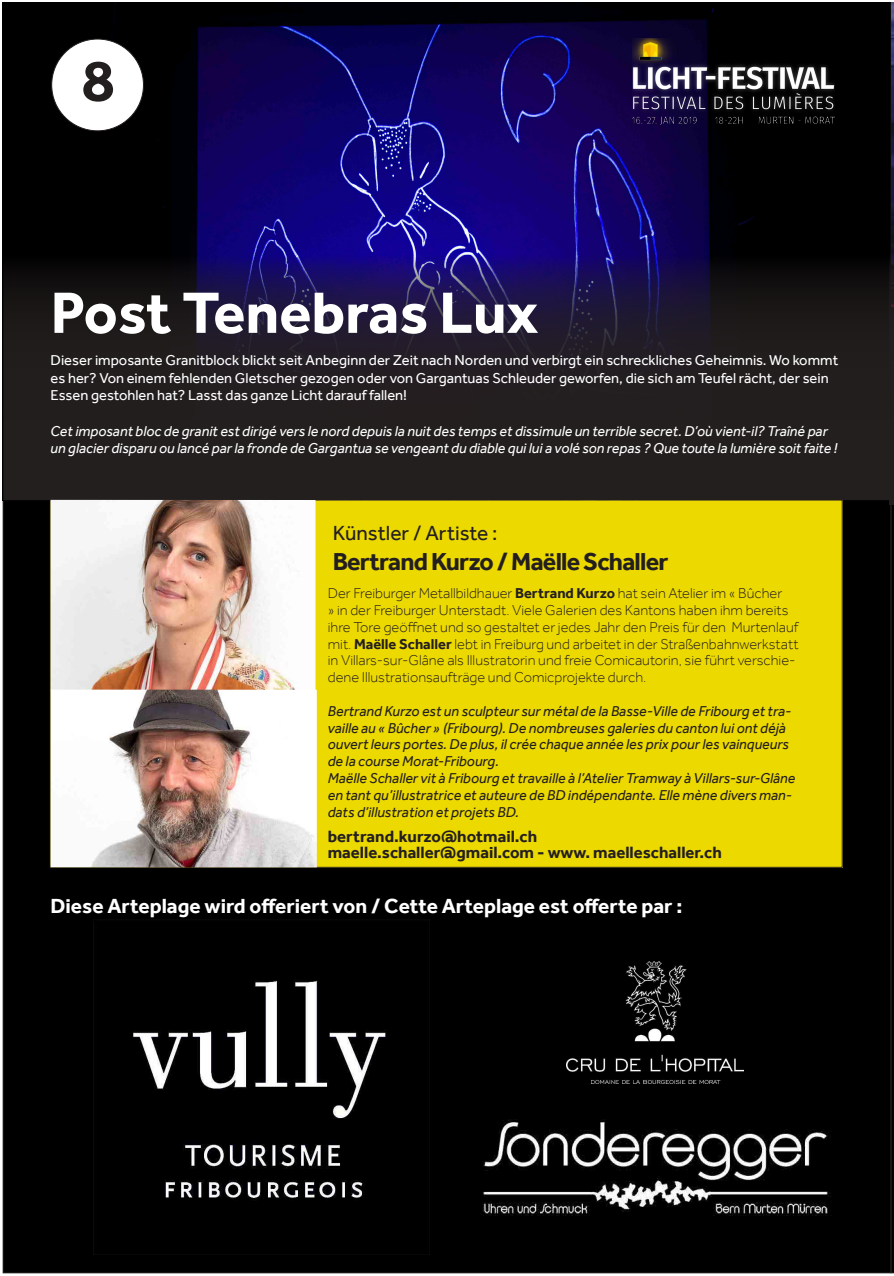
<style>
.page{position:relative;width:894px;height:1276px;background:#fff}
.page>*{position:absolute;margin:0;border:0;box-sizing:border-box;transform-origin:0 0}
.t1{font:700 60.2px "Effra";color:#fff}
.t2{font:700 60.2px "Effra";color:#241f1f}
.t3{font:700 25.2px "Effra";letter-spacing:-.03em;color:#241f1f}
.t4{font:700 21px "Effra";color:#fff}
.t5{font:21px "Effra";color:#241f1f}
.t6{font:700 16.8px/16.8px "Effra";color:#241f1f}
.t7{font:italic 14.7px/16.8px "Effra";color:#241f1f}
.t8{font:300 14.7px/16.8px "Effra";color:#241f1f}
.t9{font:14.7px/17.6px "Effra";color:#fff}
.t10{font:italic 14.7px/17.6px "Effra";color:#fff}
.s1{font-weight:700}
</style>
<div class="page">
<div style="left:3px;top:3px;width:888px;height:1270px;background:#000"></div>
<img style="left:3px;top:8px;width:832px;height:492px">
<svg style="left:6px;top:257px;width:883px;height:241px;fill:#231e1f"></svg>
<div style="left:52px;top:39px;width:91px;height:92px;background:#fff;border-radius:50%"></div>
<div style="left:50px;top:500px;width:792px;height:367px;background:#ecd900"></div>
<img style="left:632px;top:38px;width:202px;height:95px">
<svg style="left:890px;top:3px;width:4px;height:1270px"></svg>
<img style="left:51px;top:500px;width:264px;height:190px">
<img style="left:51px;top:690px;width:266px;height:177px">
<img style="left:93px;top:923px;width:294px;height:332px">
<img style="left:567px;top:961px;width:177px;height:123px">
<img style="left:482px;top:1119px;width:349px;height:96px">
<h1 class="t2" style="left:82px;top:56px;width:34px">8</h1>
<h1 class="t1" style="left:51px;top:288px;width:489px">Post Tenebras Lux</h1>
<p class="t9" style="left:51px;top:352px;width:789px">Dieser imposante Granitblock blickt seit Anbeginn der Zeit nach Norden und verbirgt ein schreckliches Geheimnis. Wo kommt es her? Von einem fehlenden Gletscher gezogen oder von Gargantuas Schleuder geworfen, die sich am Teufel rächt, der sein<br>Essen gestohlen hat? Lasst das ganze Licht darauf fallen!</p>
<p class="t10" style="left:51px;top:422px;width:788px">Cet imposant bloc de granit est dirigé vers le nord depuis la nuit des temps et dissimule un terrible secret. D’où vient-il? Traîné par un glacier disparu ou lancé par la fronde de Gargantua se vengeant du diable qui lui a volé son repas ? Que toute la lumière soit faite !</p>
<h3 class="t5" style="left:333px;top:521px;width:166px">Künstler / Artiste :</h3>
<h2 class="t3" style="left:333px;top:546px;width:337px">Bertrand Kurzo / Maëlle Schaller</h2>
<p class="t8" style="left:328px;top:585px;width:472px">Der Freiburger Metallbildhauer <span class="s1">Bertrand Kurzo</span> hat sein Atelier im « Bûcher<br>» in der Freiburger Unterstadt. Viele Galerien des Kantons haben ihm bereits ihre Tore geöffnet und so gestaltet er jedes Jahr den Preis für den Murtenlauf mit. <span class="s1">Maëlle Schaller</span> lebt in Freiburg und arbeitet in der Straßenbahnwerkstatt in Villars-sur-Glâne als Illustratorin und freie Comicautorin, sie führt verschie&shy;dene Illustrationsaufträge und Comicprojekte durch.</p>
<p class="t7" style="left:328px;top:703px;width:469px">Bertrand Kurzo est un sculpteur sur métal de la Basse-Ville de Fribourg et tra&shy;vaille au « Bûcher » (Fribourg). De nombreuses galeries du canton lui ont déjà ouvert leurs portes. De plus, il crée chaque année les prix pour les vainqueurs de la course Morat-Fribourg.<br>Maëlle Schaller vit à Fribourg et travaille à l’Atelier Tramway à Villars-sur-Glâne en tant qu’illustratrice et auteure de BD indépendante. Elle mène divers man&shy;dats d’illustration et projets BD.</p>
<p class="t6" style="left:328px;top:827px;width:396px">bertrand.kurzo@hotmail.ch maelle.schaller@gmail.com - www. maelleschaller.ch</p>
<h3 class="t4" style="left:51px;top:894px;width:633px">Diese Arteplage wird offeriert von / Cette Arteplage est offerte par :</h3>
</div>
